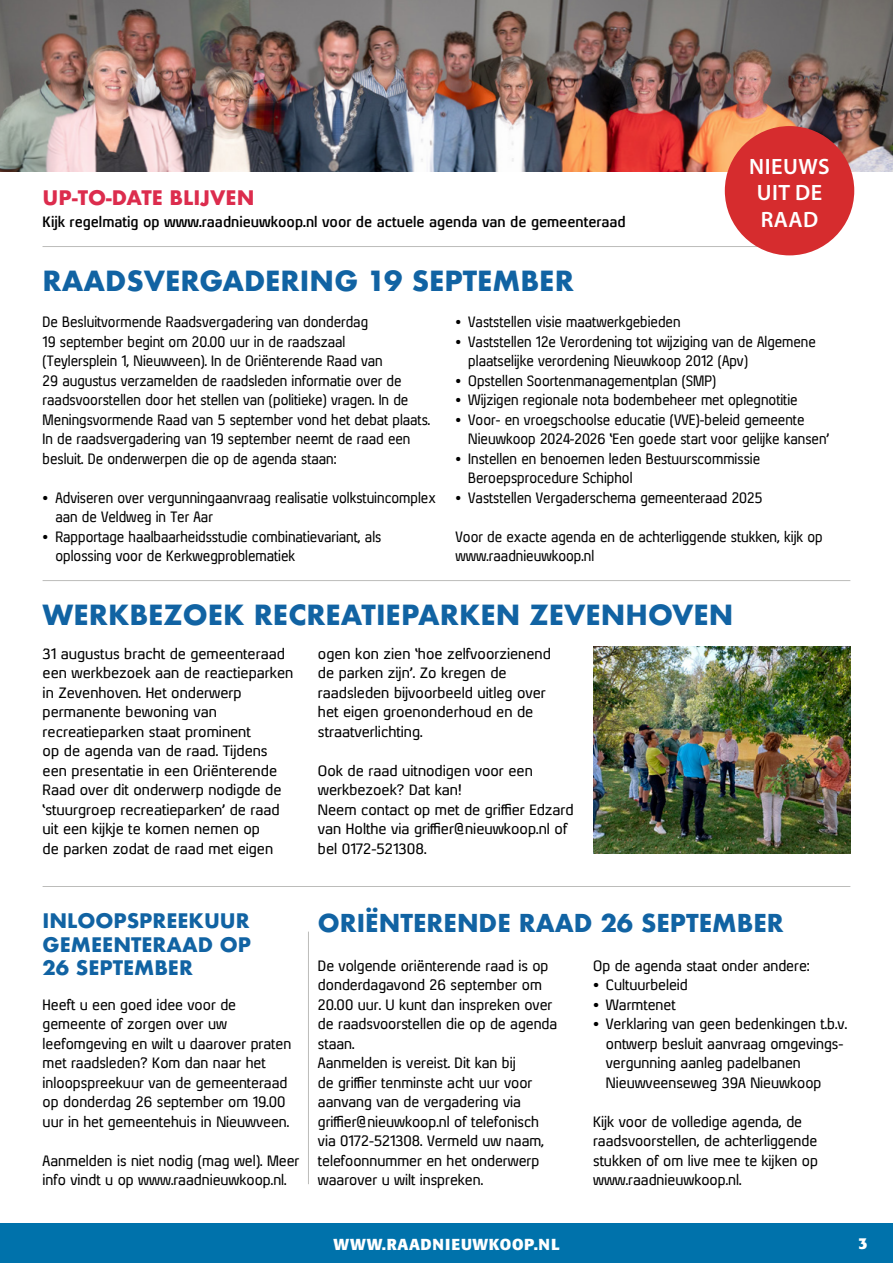
<style>
.page{position:relative;width:893px;height:1263px;background:#fff}
.page>*{position:absolute;margin:0;border:0;box-sizing:border-box;transform-origin:0 0}
.Titel{font:700 27px "Futura";color:#1163a3}
.Titel-2{font:700 24px "Futura";color:#1163a3}
.t1{font:600 22.2px "Myriad Pro";letter-spacing:.02em;color:#fff}
.Titel-3{font:700 19.5px/23.4px "Futura";color:#1163a3;text-align:justify}
.Titel-4{font:700 19.5px "Futura";color:#dc2c4d}
.t2{font:700 15.75px "Formata";letter-spacing:.05em;color:#fff}
.Platte_tekst{font:14.25px/19.5px "Xenu";color:#000}
.Platte_tekst-2{font:14.25px/19.5px "Xenu";color:#000;scale:.95 1}
.Titel-5{font:700 14.25px "Xenu";color:#000}
</style>
<div class="page">
<div style="left:0;top:1224px;width:893px;height:39px;background:#0072ab"></div>
<img style="left:0;top:0;width:893px;height:171px">
<hr style="left:43px;top:246px;width:737px;height:1px;background:#bcbcba">
<div style="left:725px;top:126px;width:129px;height:129px;background:#d62c2e;border-radius:50%"></div>
<hr style="left:43px;top:886px;width:807px;height:1px;background:#bcbcba">
<hr style="left:308px;top:932px;width:1px;height:252px;background:#bcbcba">
<hr style="left:43px;top:580px;width:807px;height:1px;background:#bcbcba">
<img style="left:593px;top:646px;width:257px;height:208px">
<p class="Titel-4" style="left:43px;top:183px;width:213px">UP-TO-DATE BLIJVEN</p>
<p class="Titel-5" style="left:43px;top:213px;width:585px">Kijk regelmatig op www.raadnieuwkoop.nl voor de actuele agenda van de gemeenteraad</p>
<p class="t1" style="left:749px;top:152px;width:82px">NIEUWS</p>
<p class="t1" style="left:757px;top:179px;width:67px">UIT DE</p>
<p class="t1" style="left:761px;top:205px;width:59px">RAAD</p>
<p class="Titel" style="left:43px;top:261px;width:533px">RAADSVERGADERING 19 SEPTEMBER</p>
<p class="Platte_tekst-2" style="left:43px;top:312px;width:409px">De Besluitvormende Raadsvergadering van donderdag<br>19 september begint om 20.00 uur in de raadszaal<br>(Teylersplein 1, Nieuwveen). In de Oriënterende Raad van<br>29 augustus verzamelden de raadsleden informatie over de raadsvoorstellen door het stellen van (politieke) vragen. In de Meningsvormende Raad van 5 september vond het debat plaats.<br>In de raadsvergadering van 19 september neemt de raad een besluit. De onderwerpen die op de agenda staan:</p>
<p class="Platte_tekst-2" style="left:55px;top:487px;width:402px;text-indent:-13px">• Adviseren over vergunningaanvraag realisatie volkstuincomplex aan de Veldweg in Ter Aar</p>
<p class="Platte_tekst-2" style="left:55px;top:526px;width:345px;text-indent:-13px">• Rapportage haalbaarheidsstudie combinatievariant, als oplossing voor de Kerkwegproblematiek</p>
<p class="Platte_tekst-2" style="left:455px;top:312px;width:238px">• Vaststellen visie maatwerkgebieden</p>
<p class="Platte_tekst-2" style="left:468px;top:331px;width:367px;text-indent:-13px">• Vaststellen 12e Verordening tot wijziging van de Algemene plaatselijke verordening Nieuwkoop 2012 (Apv)</p>
<p class="Platte_tekst-2" style="left:455px;top:370px;width:276px">• Opstellen Soortenmanagementplan (SMP)</p>
<p class="Platte_tekst-2" style="left:455px;top:390px;width:362px">• Wijzigen regionale nota bodembeheer met oplegnotitie</p>
<p class="Platte_tekst-2" style="left:468px;top:409px;width:381px;text-indent:-13px">• Voor- en vroegschoolse educatie (VVE)-beleid gemeente<br>Nieuwkoop 2024-2026 ‘Een goede start voor gelijke kansen’</p>
<p class="Platte_tekst-2" style="left:468px;top:448px;width:309px;text-indent:-13px">• Instellen en benoemen leden Bestuurscommissie<br>Beroepsprocedure Schiphol</p>
<p class="Platte_tekst-2" style="left:455px;top:487px;width:325px">• Vaststellen Vergaderschema gemeenteraad 2025</p>
<p class="Platte_tekst-2" style="left:455px;top:526px;width:388px">Voor de exacte agenda en de achterliggende stukken, kijk op www.raadnieuwkoop.nl</p>
<p class="Titel" style="left:43px;top:595px;width:692px">WERKBEZOEK RECREATIEPARKEN ZEVENHOVEN</p>
<p class="Platte_tekst" style="left:43px;top:643px;width:252px">31 augustus bracht de gemeenteraad een werkbezoek aan de reactieparken in Zevenhoven. Het onderwerp permanente bewoning van recreatieparken staat prominent<br>op de agenda van de raad. Tijdens een presentatie in een Oriënterende Raad over dit onderwerp nodigde de ‘stuurgroep recreatieparken’ de raad uit een kijkje te komen nemen op<br>de parken zodat de raad met eigen</p>
<p class="Platte_tekst" style="left:318px;top:643px;width:234px">ogen kon zien ‘hoe zelfvoorzienend de parken zijn’. Zo kregen de raadsleden bijvoorbeeld uitleg over het eigen groenonderhoud en de straatverlichting.</p>
<p class="Platte_tekst" style="left:318px;top:760px;width:257px">Ook de raad uitnodigen voor een werkbezoek? Dat kan!<br>Neem contact op met de griffier Edzard van Holthe via griffier@nieuwkoop.nl of bel 0172-521308.</p>
<p class="Titel-3" style="left:43px;top:909px;width:210px">INLOOPSPREEKUUR GEMEENTERAAD OP 26 SEPTEMBER</p>
<p class="Platte_tekst" style="left:43px;top:994px;width:250px">Heeft u een goed idee voor de gemeente of zorgen over uw leefomgeving en wilt u daarover praten met raadsleden? Kom dan naar het inloopspreekuur van de gemeenteraad op donderdag 26 september om 19.00 uur in het gemeentehuis in Nieuwveen.</p>
<p class="Platte_tekst" style="left:43px;top:1150px;width:258px">Aanmelden is niet nodig (mag wel). Meer info vindt u op www.raadnieuwkoop.nl.</p>
<p class="Titel-2" style="left:318px;top:906px;width:467px">ORIËNTERENDE RAAD 26 SEPTEMBER</p>
<p class="Platte_tekst" style="left:318px;top:955px;width:241px">De volgende oriënterende raad is op donderdagavond 26 september om<br>20.00 uur. U kunt dan inspreken over de raadsvoorstellen die op de agenda staan.</p>
<p class="Platte_tekst" style="left:318px;top:1053px;width:228px">Aanmelden is vereist. Dit kan bij<br>de griffier tenminste acht uur voor aanvang van de vergadering via griffier@nieuwkoop.nl of telefonisch via 0172-521308. Vermeld uw naam, telefoonnummer en het onderwerp waarover u wilt inspreken.</p>
<p class="Platte_tekst" style="left:593px;top:955px;width:218px">Op de agenda staat onder andere:</p>
<p class="Platte_tekst" style="left:593px;top:975px;width:96px">• Cultuurbeleid</p>
<p class="Platte_tekst" style="left:593px;top:994px;width:84px">• Warmtenet</p>
<p class="Platte_tekst" style="left:606px;top:1014px;width:243px;text-indent:-13px">• Verklaring van geen bedenkingen t.b.v. ontwerp besluit aanvraag omgevings&shy;vergunning aanleg padelbanen Nieuwveenseweg 39A Nieuwkoop</p>
<p class="Platte_tekst" style="left:593px;top:1111px;width:226px">Kijk voor de volledige agenda, de raadsvoorstellen, de achterliggende stukken of om live mee te kijken op www.raadnieuwkoop.nl.</p>
<p class="t2" style="left:334px;top:1234px;width:227px">WWW.RAADNIEUWKOOP.NL</p>
<p class="t2" style="left:859px;top:1233px;width:11px">3</p>
</div>
